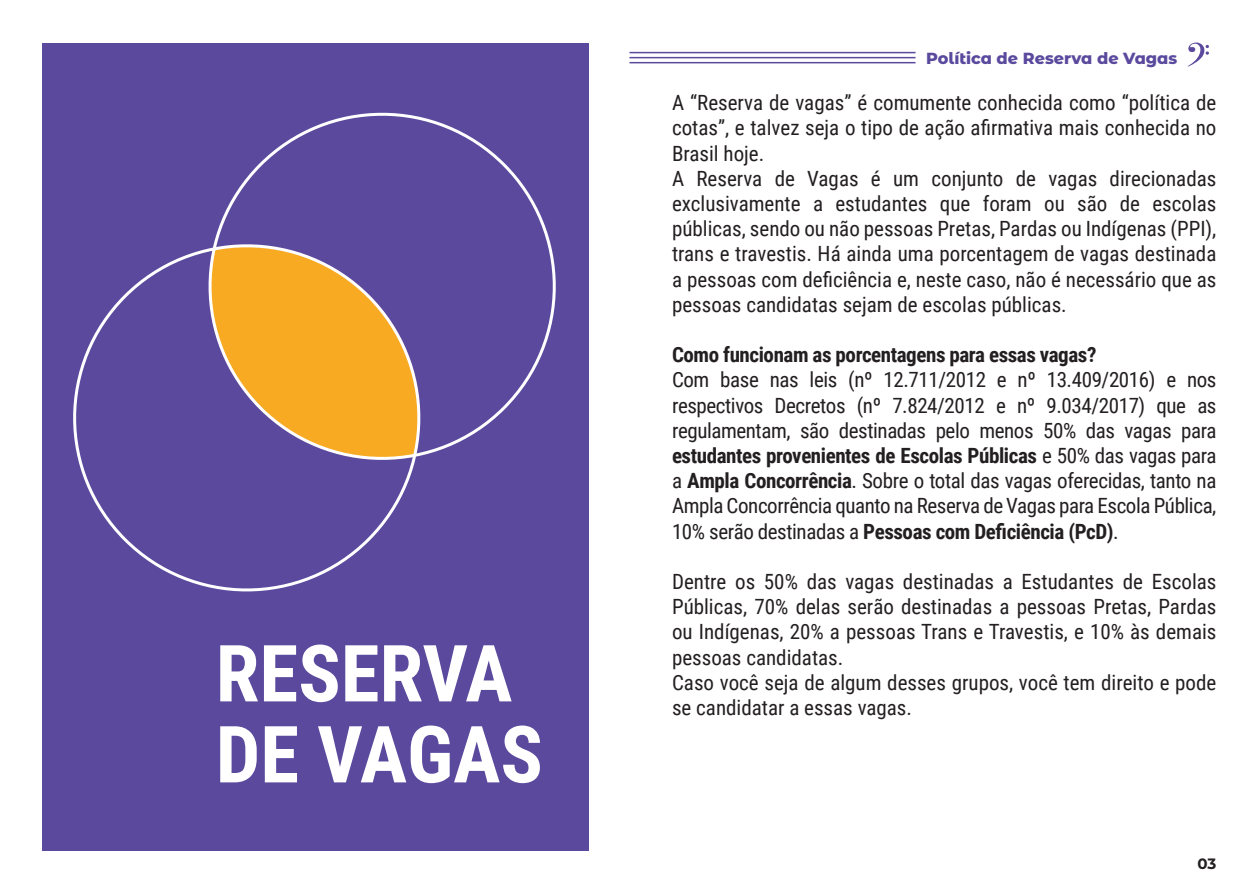
<style>
.page{position:relative;width:1259px;height:893px;background:#fff}
.page>*{position:absolute;margin:0;border:0;box-sizing:border-box;transform-origin:0 0}
.t1{font:700 78.9px/81px "Roboto Condensed";color:#fff}
.t2{font:21px/25.2px "Roboto Condensed";color:#231f20;text-align:justify}
.t3{font:700 21px "Roboto Condensed";letter-spacing:-.02em;color:#231f20}
.t4{font:800 16.05px "Montserrat Alternates";color:#5b499e}
.t5{font:700 15px "Montserrat";color:#231f20}
.s1{font-weight:700}
</style>
<div class="page">
<div style="left:43px;top:43px;width:546px;height:807px;background:#5b499e"></div>
<svg style="left:73px;top:254px;width:338px;height:338px"></svg>
<svg style="left:189px;top:112px;width:367px;height:363px"></svg>
<svg style="left:1187px;top:42px;width:22px;height:25px"></svg>
<hr style="left:629px;top:52px;width:286px;height:1px;background:#5b499e">
<hr style="left:629px;top:57px;width:286px;height:1px;background:#5b499e">
<hr style="left:629px;top:62px;width:286px;height:1px;background:#5b499e">
<p class="t1" style="left:216px;top:630px;width:329px">RESERVA<br>DE VAGAS</p>
<p class="t4" style="left:926px;top:46px;width:253px">Política de Reserva de Vagas</p>
<p class="t2" style="left:672px;top:89px;width:546px">A “Reserva de vagas” é comumente conhecida como “política de cotas”, e talvez seja o tipo de ação afirmativa mais conhecida no Brasil hoje.</p>
<p class="t2" style="left:672px;top:165px;width:546px">A Reserva de Vagas é um conjunto de vagas direcionadas exclusivamente a estudantes que foram ou são de escolas públicas, sendo ou não pessoas Pretas, Pardas ou Indígenas (PPI), trans e travestis. Há ainda uma porcentagem de vagas destinada a pessoas com deficiência e, neste caso, não é necessário que as pessoas candidatas sejam de escolas públicas.</p>
<p class="t3" style="left:672px;top:340px;width:426px">Como funcionam as porcentagens para essas vagas?</p>
<p class="t2" style="left:672px;top:367px;width:546px">Com base nas leis (nº 12.711/2012 e nº 13.409/2016) e nos respectivos Decretos (nº 7.824/2012 e nº 9.034/2017) que as regulamentam, são destinadas pelo menos 50% das vagas para <span class="s1">estudantes provenientes de Escolas Públicas</span> e 50% das vagas para a <span class="s1">Ampla Concorrência</span>. Sobre o total das vagas oferecidas, tanto na Ampla Concorrência quanto na Reserva de Vagas para Escola Pública, 10% serão destinadas a <span class="s1">Pessoas com Deficiência (PcD)</span>.</p>
<p class="t2" style="left:672px;top:568px;width:546px">Dentre os 50% das vagas destinadas a Estudantes de Escolas Públicas, 70% delas serão destinadas a pessoas Pretas, Pardas ou Indígenas, 20% a pessoas Trans e Travestis, e 10% às demais pessoas candidatas.</p>
<p class="t2" style="left:672px;top:669px;width:546px">Caso você seja de algum desses grupos, você tem direito e pode se candidatar a essas vagas.</p>
<p class="t5" style="left:1197px;top:853px;width:20px">03</p>
</div>
